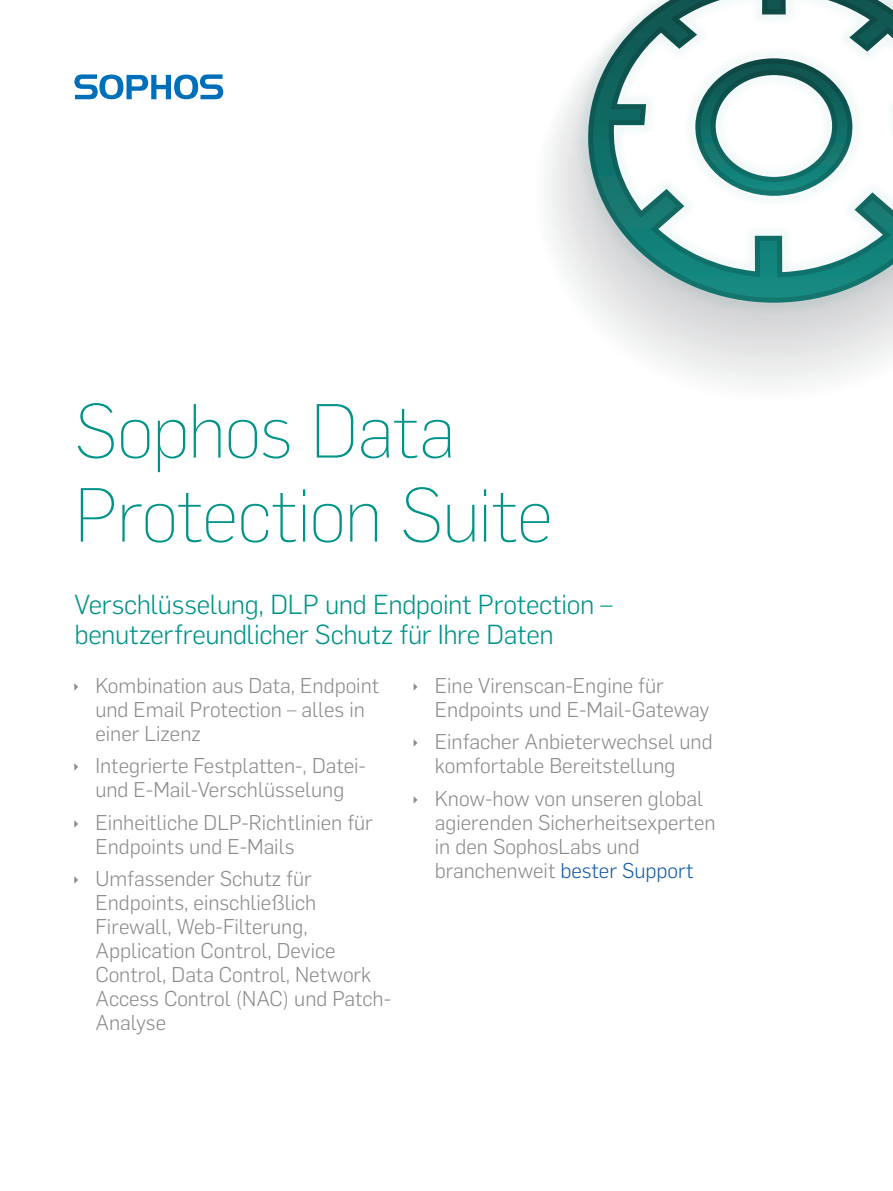
<style>
.page{position:relative;width:893px;height:1191px;background:#fff}
.page>*{position:absolute;margin:0;border:0;box-sizing:border-box;transform-origin:0 0}
.Front_Cover_Title{font:200 75px/84px "Flama";letter-spacing:-.02em;color:#009388}
.Front_Cover_Subhead{font:300 27px/30px "Flama";letter-spacing:-.01em;color:#009388}
.t1{font:300 21px/24px "Flama";color:#8a8c8f}
.s1{color:#185ca4}
</style>
<div class="page">
<svg style="left:74px;top:74px;width:149px;height:25px"></svg>
<img style="left:552px;top:0;width:341px;height:338px">
<img style="left:660px;top:23px;width:228px;height:209px">
<p class="Front_Cover_Title" style="left:74px;top:385px;width:480px">Sophos Data<br>Protection Suite</p>
<p class="Front_Cover_Subhead" style="left:74px;top:588px;width:540px">Verschlüsselung, DLP und Endpoint Protection – benutzerfreundlicher Schutz für Ihre Daten</p>
<p class="t1" style="left:95px;top:672px;width:285px">Kombination aus Data, Endpoint und Email Protection – alles in einer Lizenz</p>
<p class="t1" style="left:95px;top:752px;width:272px">Integrierte Festplatten-, Datei&shy;und E-Mail-Verschlüsselung</p>
<p class="t1" style="left:95px;top:809px;width:279px">Einheitliche DLP-Richtlinien für<br>Endpoints und E-Mails</p>
<p class="t1" style="left:95px;top:865px;width:297px">Umfassender Schutz für<br>Endpoints, einschließlich<br>Firewall, Web-Filterung,<br>Application Control, Device<br>Control, Data Control, Network<br>Access Control (NAC) und Patch-<br>Analyse</p>
<p class="t1" style="left:435px;top:672px;width:276px">Eine Virenscan-Engine für<br>Endpoints und E-Mail-Gateway</p>
<p class="t1" style="left:435px;top:728px;width:279px">Einfacher Anbieterwechsel und komfortable Bereitstellung</p>
<p class="t1" style="left:435px;top:785px;width:282px">Know-how von unseren global agierenden Sicherheitsexperten in den SophosLabs und branchenweit <span class="s1">bester Support</span></p>
</div>
